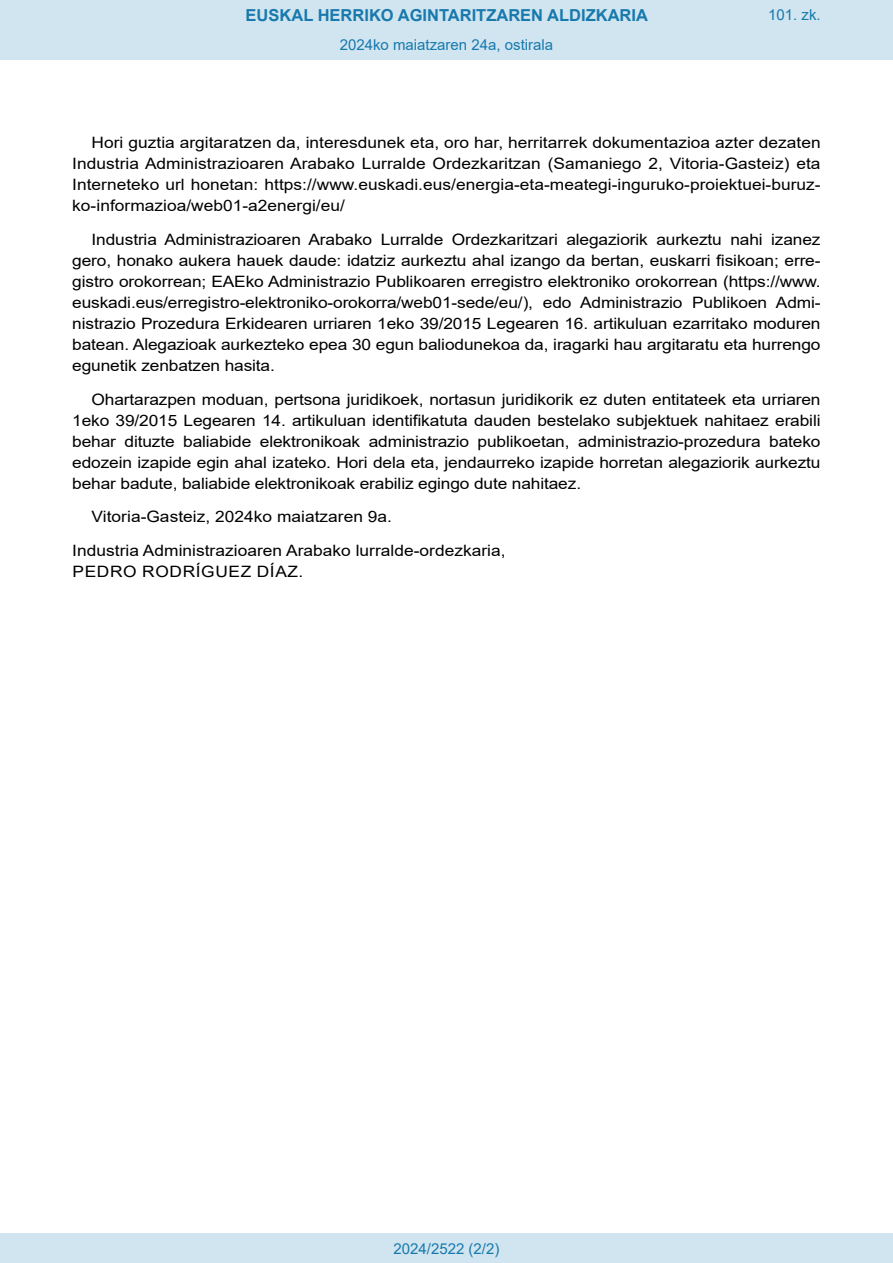
<style>
.page{position:relative;width:893px;height:1263px;background:#fff}
.page>*{position:absolute;margin:0;border:0;box-sizing:border-box;transform-origin:0 0}
.t1{font:700 16.5px "Arial";color:#1879ad}
.BOPVDetalle{font:15.6px/21px "Arial";letter-spacing:-.01em;color:#000;text-align:justify;scale:1.11 1}
.BOPVFirmaPuesto{font:15.6px "Arial";color:#000;scale:1.11 1}
.BOPVFirmaLugFec{font:15.6px "Arial";color:#000;scale:1.11 1}
.BOPVFirmaNombre{font:15.6px "Arial";letter-spacing:.035em;color:#000;scale:1.11 1}
.Paginacion_Centro{font:15px "Arial";color:#1879ad}
</style>
<div class="page">
<div style="left:0;top:0;width:893px;height:60px;background:#d0e5f0"></div>
<div style="left:0;top:1233px;width:893px;height:30px;background:#d0e5f0"></div>
<p class="t1" style="left:246px;top:3px;width:404px">EUSKAL HERRIKO AGINTARITZAREN ALDIZKARIA</p>
<p class="Paginacion_Centro" style="left:340px;top:35px;width:215px">2024ko maiatzaren 24a, ostirala</p>
<p class="Paginacion_Centro" style="left:768px;top:5px;width:54px">101. zk.</p>
<p class="BOPVDetalle" style="left:72px;top:132px;width:676px;text-indent:19px">Hori guztia argitaratzen da, interesdunek eta, oro har, herritarrek dokumentazioa azter dezaten Industria Administrazioaren Arabako Lurralde Ordezkaritzan (Samaniego 2, Vitoria-Gasteiz) eta Interneteko url honetan: https://www.euskadi.eus/energia-eta-meategi-inguruko-proiektuei-buruz&shy;ko-informazioa/web01-a2energi/eu/</p>
<p class="BOPVDetalle" style="left:72px;top:229px;width:676px;text-indent:19px">Industria Administrazioaren Arabako Lurralde Ordezkaritzari alegaziorik aurkeztu nahi izanez gero, honako aukera hauek daude: idatziz aurkeztu ahal izango da bertan, euskarri fisikoan; erre&shy;gistro orokorrean; EAEko Administrazio Publikoaren erregistro elektroniko orokorrean (https://www. euskadi.eus/erregistro-elektroniko-orokorra/web01-sede/eu/), edo Administrazio Publikoen Admi&shy;nistrazio Prozedura Erkidearen urriaren 1eko 39/2015 Legearen 16. artikuluan ezarritako moduren batean. Alegazioak aurkezteko epea 30 egun baliodunekoa da, iragarki hau argitaratu eta hurrengo egunetik zenbatzen hasita.</p>
<p class="BOPVDetalle" style="left:72px;top:389px;width:676px;text-indent:19px">Ohartarazpen moduan, pertsona juridikoek, nortasun juridikorik ez duten entitateek eta urriaren 1eko 39/2015 Legearen 14. artikuluan identifikatuta dauden bestelako subjektuek nahitaez erabili behar dituzte baliabide elektronikoak administrazio publikoetan, administrazio-prozedura bateko edozein izapide egin ahal izateko. Hori dela eta, jendaurreko izapide horretan alegaziorik aurkeztu behar badute, baliabide elektronikoak erabiliz egingo dute nahitaez.</p>
<p class="BOPVFirmaLugFec" style="left:92px;top:506px;width:272px">Vitoria-Gasteiz, 2024ko maiatzaren 9a.</p>
<p class="BOPVFirmaPuesto" style="left:72px;top:540px;width:392px">Industria Administrazioaren Arabako lurralde-ordezkaria,</p>
<p class="BOPVFirmaNombre" style="left:73px;top:561px;width:209px">PEDRO RODRÍGUEZ DÍAZ.</p>
<p class="Paginacion_Centro" style="left:393px;top:1238px;width:107px">2024/2522 (2/2)</p>
</div>
